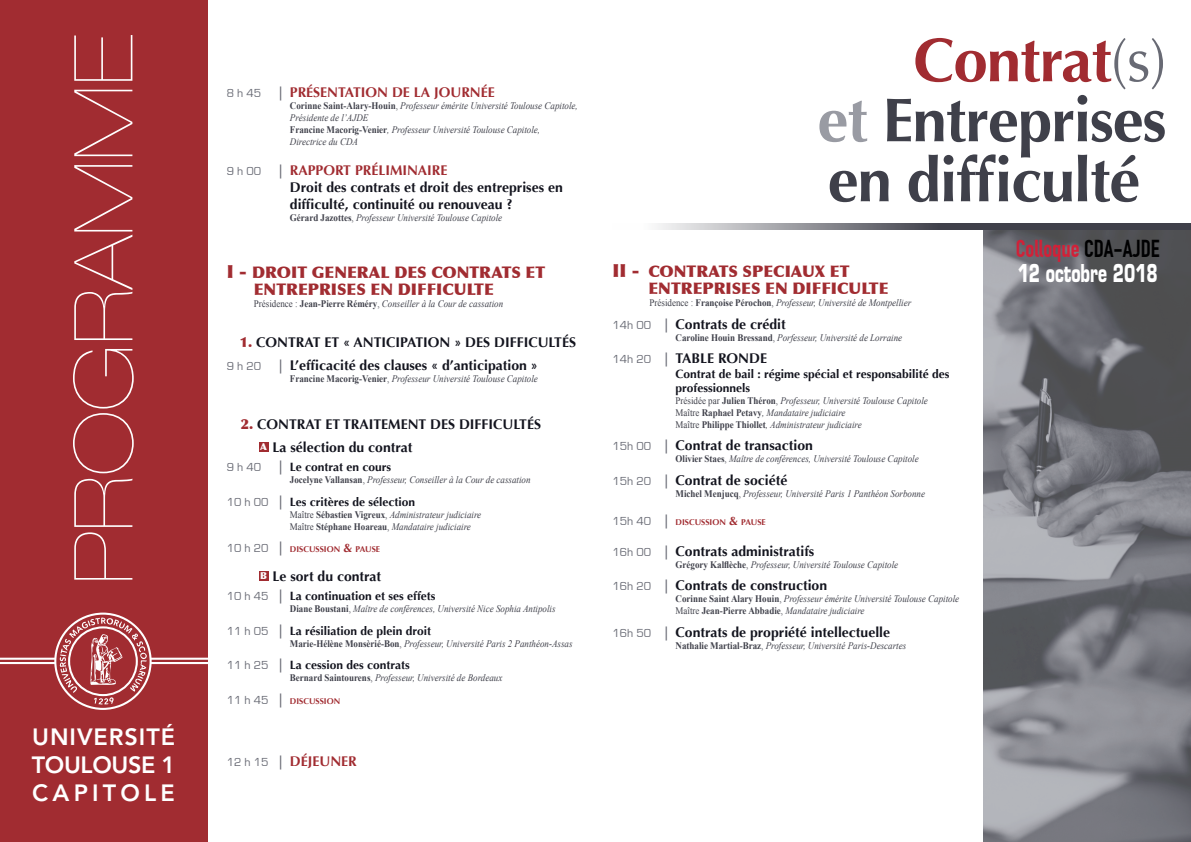
<style>
.page{position:relative;width:1191px;height:842px;background:#fff}
.page>*{position:absolute;margin:0;border:0;box-sizing:border-box;transform-origin:0 0}
.t1{font:900 expanded 81.4px "Helvetica Neue";color:#fff}
.t2{font:700 62px/60px "Optima";letter-spacing:-.02em;color:#3f404a}
.t3{font:700 62px "Optima";letter-spacing:-.02em;color:#a12c31}
.t4{font:700 24px "DIN Condensed";color:#d12138}
.t5{font:700 24px "Eurostile";color:#fff;scale:.65 1}
.t6{font:800 23.4px "Avenir";letter-spacing:.04em;color:#fff}
.t7{font:800 23.4px "Avenir";letter-spacing:-.015em;color:#fff}
.t8{font:800 23.4px "Avenir";letter-spacing:.18em;color:#fff}
.t9{font:900 16px/17px "Optima";color:#a12c31}
.t10{font:700 14px/16.8px "Optima";color:#13141e}
.t11{font:700 14px "Optima";color:#a12c31}
.t12{font:700 12px/14.4px "Optima";color:#13141e}
.t13{font:italic 10px/12px "Times New Roman";color:#3f404a;scale:.9 1}
.t14{font:900 9.5px "Optima";color:#fff}
.t15{font:700 8.4px "Optima";color:#a12c31}
.s1{font-weight:400;color:#686a74}
.s2{font-family:"Eurostile";font-weight:400;font-size:12px;color:#686a74}
.s3{color:#686a74}
.s4{font-weight:700;font-style:normal}
.s5{font-style:normal}
.s6{color:#999ba3}
.s7{color:#000001}
.s8{font-size:18px}
.s9{font-size:14px;color:#686a74}
.s10{font-size:12px}
.s11{font-weight:900;color:#a12c31}
.s12{font-family:"Eurostile";font-weight:400;color:#686a74}
</style>
<div class="page">
<div style="left:259px;top:442px;width:9px;height:10px;background:#a12c31"></div>
<div style="left:259px;top:571px;width:9px;height:10px;background:#a12c31"></div>
<div style="left:0;top:0;width:207px;height:842px;background:#a12c31"></div>
<svg style="left:0;top:613px;width:207px;height:97px"></svg>
<img style="left:984px;top:230px;width:207px;height:612px">
<svg style="left:657px;top:224px;width:534px;height:6px;background:#6e6f77"></svg>
<p class="t1" style="left:56px;top:584px;width:552px;rotate:-90deg">PROGRAMME</p>
<p class="t3" style="left:913px;top:24px;width:255px">Contrat<span class="s1">(s)</span></p>
<p class="t11" style="left:227px;top:84px;width:269px"><span class="s2">8 h 45</span> <span class="s3">|</span> PRÉSENTATION DE LA JOURNÉE</p>
<p class="t13" style="left:290px;top:99px;width:321px"><span class="s4">Corinne Saint-Alary-Houin</span><span class="s5">,</span> Professeur émérite Université Toulouse Capitole,<br>Présidente de l’AJDE</p>
<p class="t13" style="left:290px;top:123px;width:280px"><span class="s4">Francine Macorig-Venier</span>, Professeur Université Toulouse Capitole,<br>Directrice du CDA</p>
<p class="t11" style="left:227px;top:162px;width:222px"><span class="s2">9 h 00</span> <span class="s3">|</span> RAPPORT PRÉLIMINAIRE</p>
<p class="t10" style="left:290px;top:179px;width:274px">Droit des contrats et droit des entreprises en difficulté, continuité ou renouveau ?</p>
<p class="t13" style="left:290px;top:211px;width:237px"><span class="s4">Gérard Jazottes</span><span class="s5">,</span> Professeur Université Toulouse Capitole</p>
<p class="t2" style="left:817px;top:91px;width:351px"><span class="s6">et</span> Entreprises en difficulté</p>
<p class="t4" style="left:1015px;top:235px;width:145px">Colloque <span class="s7">CDA-AJDE</span></p>
<p class="t5" style="left:1017px;top:258px;width:217px">12 octobre 2018</p>
<p class="t9" style="left:648px;top:263px;width:241px;text-indent:-36px"><span class="s8">II -</span> CONTRATS SPECIAUX ET<br>ENTREPRISES EN DIFFICULTE</p>
<p class="t13" style="left:649px;top:297px;width:292px"><span class="s5">Présidence :</span> <span class="s4">Françoise Pérochon</span><span class="s5">,</span> Professeur, Université de Montpellier</p>
<p class="t10" style="left:612px;top:316px;width:175px"><span class="s2">14h 00</span> <span class="s3">|</span> Contrats de crédit</p>
<p class="t13" style="left:675px;top:331px;width:253px"><span class="s4">Caroline Houin Bressand</span><span class="s5">,</span> Porfesseur, Université de Lorraine</p>
<p class="t10" style="left:612px;top:350px;width:156px"><span class="s2">14h 20</span> <span class="s3">|</span> TABLE RONDE</p>
<p class="t12" style="left:675px;top:366px;width:275px">Contrat de bail : régime spécial et responsabilité des professionnels</p>
<p class="t13" style="left:675px;top:394px;width:282px"><span class="s5">Présidée par</span> <span class="s4">Julien Théron</span><span class="s5">,</span> Professeur, Université Toulouse Capitole</p>
<p class="t13" style="left:675px;top:406px;width:190px"><span class="s5">Maître</span> <span class="s4">Raphael Petavy</span>, Mandataire judiciaire</p>
<p class="t13" style="left:675px;top:418px;width:208px"><span class="s5">Maître</span> <span class="s4">Philippe Thiollet</span>, Administrateur judiciaire</p>
<p class="t10" style="left:612px;top:437px;width:202px"><span class="s2">15h 00</span> <span class="s3">|</span> Contrat de transaction</p>
<p class="t13" style="left:675px;top:453px;width:272px"><span class="s4">Olivier Staes</span><span class="s5">,</span> Maître de conférences, Université Toulouse Capitole</p>
<p class="t10" style="left:612px;top:472px;width:176px"><span class="s2">15h 20</span> <span class="s3">|</span> Contrat de société</p>
<p class="t13" style="left:675px;top:487px;width:279px"><span class="s4">Michel Menjucq</span><span class="s5">,</span> Professeur, Université Paris 1 Panthéon Sorbonne</p>
<p class="t15" style="left:612px;top:517px;width:155px"><span class="s2">15h 40</span> <span class="s9">|</span> DISCUSSION <span class="s10">&amp;</span> PAUSE</p>
<p class="t10" style="left:612px;top:543px;width:203px"><span class="s2">16h 00</span> <span class="s3">|</span> Contrats administratifs</p>
<p class="t13" style="left:675px;top:558px;width:249px"><span class="s4">Grégory Kalflèche</span><span class="s5">,</span> Professeur, Université Toulouse Capitole</p>
<p class="t10" style="left:612px;top:577px;width:216px"><span class="s2">16h 20</span> <span class="s3">|</span> Contrats de construction</p>
<p class="t13" style="left:675px;top:593px;width:317px"><span class="s4">Corinne Saint Alary Houin</span><span class="s5">,</span> Professeur émérite Université Toulouse Capitole</p>
<p class="t13" style="left:675px;top:605px;width:211px"><span class="s5">Maître</span> <span class="s4">Jean-Pierre Abbadie</span><span class="s5">,</span> Mandataire judiciaire</p>
<p class="t10" style="left:612px;top:624px;width:279px"><span class="s2">16h 50</span> <span class="s3">|</span> Contrats de propriété intellectuelle</p>
<p class="t13" style="left:675px;top:639px;width:258px"><span class="s4">Nathalie Martial-Braz</span><span class="s5">,</span> Professeur, Université Paris-Descartes</p>
<p class="t9" style="left:227px;top:264px;width:320px"><span class="s8">I -</span> DROIT GENERAL DES CONTRATS ET</p>
<p class="t9" style="left:254px;top:281px;width:241px">ENTREPRISES EN DIFFICULTE</p>
<p class="t13" style="left:254px;top:297px;width:278px"><span class="s5">Présidence :</span> <span class="s4">Jean-Pierre Réméry</span><span class="s5">,</span> Conseiller à la Cour de cassation</p>
<p class="t10" style="left:240px;top:334px;width:338px"><span class="s11">1.</span> CONTRAT ET « ANTICIPATION » DES DIFFICULTÉS</p>
<p class="t10" style="left:227px;top:357px;width:312px"><span class="s2">9 h 20</span> <span class="s3">|</span> L’efficacité des clauses « d’anticipation »</p>
<p class="t13" style="left:290px;top:372px;width:277px"><span class="s4">Francine Macorig-Venier</span><span class="s5">,</span> Professeur Université Toulouse Capitole</p>
<p class="t10" style="left:241px;top:416px;width:302px"><span class="s11">2.</span> CONTRAT ET TRAITEMENT DES DIFFICULTÉS</p>
<p class="t14" style="left:260px;top:441px;width:8px">A</p>
<p class="t10" style="left:272px;top:439px;width:141px">La sélection du contrat</p>
<p class="t12" style="left:227px;top:460px;width:166px"><span class="s12">9 h 40</span> <span class="s9">|</span> Le contrat en cours</p>
<p class="t13" style="left:290px;top:474px;width:269px"><span class="s4">Jocelyne Vallansan</span><span class="s5">,</span> Professeur, Conseiller à la Cour de cassation</p>
<p class="t12" style="left:227px;top:495px;width:190px"><span class="s12">10 h 00</span> <span class="s9">|</span> Les critères de sélection</p>
<p class="t13" style="left:290px;top:508px;width:214px"><span class="s5">Maître</span> <span class="s4">Sébastien Vigreux</span><span class="s5">,</span> Administrateur judiciaire</p>
<p class="t13" style="left:290px;top:520px;width:203px"><span class="s5">Maître</span> <span class="s4">Stéphane Hoareau</span><span class="s5">,</span> Mandataire judiciaire</p>
<p class="t15" style="left:227px;top:545px;width:155px"><span class="s2">10 h 20</span> <span class="s9">|</span> DISCUSSION <span class="s10">&amp;</span> PAUSE</p>
<p class="t14" style="left:260px;top:570px;width:8px">B</p>
<p class="t10" style="left:272px;top:568px;width:110px">Le sort du contrat</p>
<p class="t12" style="left:227px;top:589px;width:210px"><span class="s12">10 h 45</span> <span class="s9">|</span> La continuation et ses effets</p>
<p class="t13" style="left:290px;top:603px;width:297px"><span class="s4">Diane Boustani</span><span class="s5">,</span> Maître de conférences, Université Nice Sophia Antipolis</p>
<p class="t12" style="left:227px;top:623px;width:206px"><span class="s12">11 h 05</span> <span class="s9">|</span> La résiliation de plein droit</p>
<p class="t13" style="left:290px;top:637px;width:316px"><span class="s4">Marie-Hélène Monsèrié-Bon</span><span class="s5">,</span> Professeur, Université Paris 2 Panthéon-Assas</p>
<p class="t12" style="left:227px;top:658px;width:184px"><span class="s12">11 h 25</span> <span class="s9">|</span> La cession des contrats</p>
<p class="t13" style="left:290px;top:672px;width:238px"><span class="s4">Bernard Saintourens</span><span class="s5">,</span> Professeur, Université de Bordeaux</p>
<p class="t15" style="left:227px;top:696px;width:115px"><span class="s2">11 h 45</span> <span class="s9">|</span> DISCUSSION</p>
<p class="t6" style="left:32px;top:723px;width:144px">UNIVERSITÉ</p>
<p class="t7" style="left:32px;top:751px;width:145px">TOULOUSE 1</p>
<p class="t8" style="left:32px;top:779px;width:144px">CAPITOLE</p>
<p class="t11" style="left:227px;top:753px;width:131px"><span class="s2">12 h 15</span> <span class="s3">|</span> DÉJEUNER</p>
</div>
